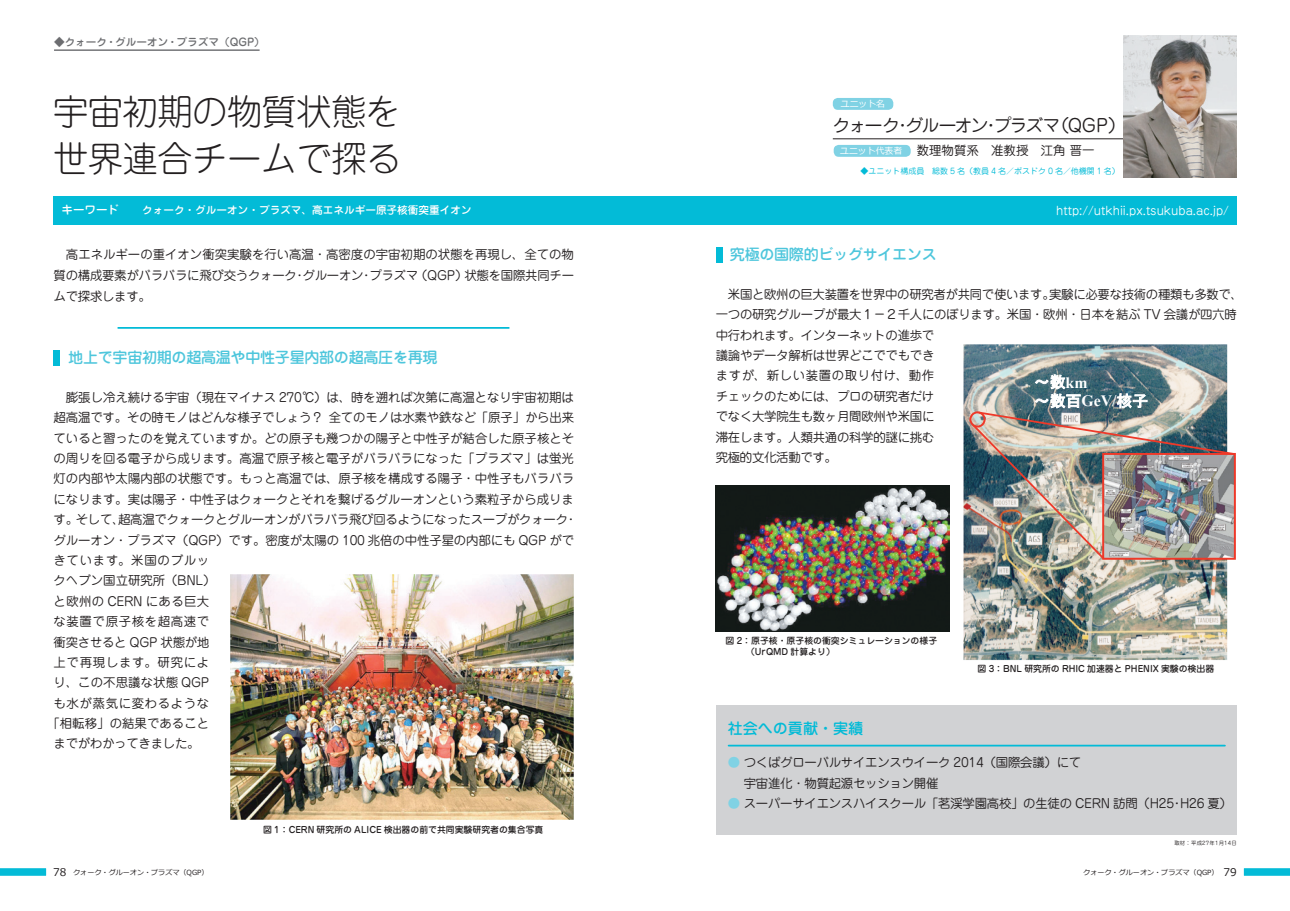
<style>
.page{position:relative;width:1290px;height:911px;background:#fff}
.page>*{position:absolute;margin:0;border:0;box-sizing:border-box;transform-origin:0 0}
.t1{font:300 35.38px/47px "Jun 101 Pro";letter-spacing:-.02em;color:#231f20}
.t2{font:17.75px "Jun 201 Pro";letter-spacing:-.1em;color:#231f20}
.t3{font:700 15.75px/19px "Times New Roman";color:#fff}
.t4{font:500 15px "Jun 34 Pro";letter-spacing:-.02em;color:#4ec6dc}
.t5{font:500 15px "Jun 34 Pro";color:#03bbd7}
.t6{font:12.38px/20.4px "Jun 201 Pro";letter-spacing:-.01em;color:#231f20}
.t7{font:12.38px "Jun 201 Pro";letter-spacing:.06em;color:#231f20}
.t8{font:12.38px "Jun 201 Pro";letter-spacing:.05em;color:#231f20}
.t9{font:12.38px "Jun 201 Pro";letter-spacing:.035em;color:#231f20}
.t10{font:12.38px "Jun 201 Pro";letter-spacing:.01em;color:#231f20}
.t11{font:11.5px "Jun 201 Pro";color:#fff}
.t12{font:500 11.5px "Jun 34 Pro";color:#fff}
.t13{font:500 10.62px "Jun 34 Pro";color:#fff}
.t14{font:500 10.62px "Jun 34 Pro";color:#6c6d70}
.t15{font:500 8.88px/10.6px "Jun 34 Pro";color:#231f20}
.t16{font:8.88px "Meiryo";color:#fff}
.t17{font:8px "Jun 201 Pro";color:#03bbd7}
.t18{font:7.12px "Meiryo";color:#231f20}
.t19{font:7.12px "Koz Min Pro";color:#231f20}
.t20{font:5.38px "Jun 201 Pro";letter-spacing:.05em;color:#231f20}
.s1{font-family:"Meiryo";font-size:8.88px;color:#fff}
.s2{color:#80d2e4}
.s3{font-size:10.62px}
</style>
<div class="page">
<div style="left:1244px;top:868px;width:46px;height:7px;background:#03bbd7"></div>
<div style="left:0;top:868px;width:46px;height:7px;background:#03bbd7"></div>
<div style="left:53px;top:196px;width:1184px;height:29px;background:#03bbd7"></div>
<div style="left:716px;top:705px;width:521px;height:129px;background:#d1d2d4"></div>
<hr style="left:728px;top:744px;width:497px;height:2px;background:#03bbd7">
<hr style="left:54px;top:49px;width:206px;height:2px;background:#6c6d70">
<div style="left:54px;top:350px;width:6px;height:16px;background:#03bbd7"></div>
<hr style="left:118px;top:327px;width:391px;height:2px;background:#03bbd7">
<hr style="left:833px;top:138px;width:296px;height:1px;background:#231f20">
<div style="left:833px;top:98px;width:60px;height:12px;background:#80d2e4;border-radius:5px"></div>
<div style="left:834px;top:145px;width:77px;height:12px;background:#80d2e4;border-radius:5px"></div>
<img style="left:1123px;top:35px;width:114px;height:142px">
<div style="left:716px;top:246px;width:6px;height:16px;background:#03bbd7"></div>
<img style="left:963px;top:344px;width:265px;height:317px">
<img style="left:968px;top:374px;width:268px;height:187px">
<img style="left:716px;top:486px;width:234px;height:145px">
<img style="left:231px;top:574px;width:342px;height:245px">
<p class="t14" style="left:54px;top:34px;width:212px">◆クォーク・グルーオン・プラズマ（QGP）</p>
<h1 class="t1" style="left:53px;top:84px;width:349px">宇宙初期の物質状態を世界連合チームで探る</h1>
<p class="t12" style="left:61px;top:201px;width:59px">キーワード</p>
<p class="t13" style="left:142px;top:201px;width:331px">クォーク・グルーオン・プラズマ、高エネルギー原子核衝突重イオン</p>
<p class="t6" style="left:54px;top:243px;width:522px">　高エネルギーの重イオン衝突実験を行い高温・高密度の宇宙初期の状態を再現し、全ての物質の構成要素がバラバラに飛び交うクォーク・グルーオン・プラズマ（QGP）状態を国際共同チー</p>
<p class="t6" style="left:54px;top:285px;width:99px">ムで探求します。</p>
<p class="t4" style="left:68px;top:346px;width:371px">地上で宇宙初期の超高温や中性子星内部の超高圧を再現</p>
<p class="t6" style="left:54px;top:386px;width:522px">　膨張し冷え続ける宇宙（現在マイナス 270℃）は、時を遡れば次第に高温となり宇宙初期は</p>
<p class="t6" style="left:54px;top:406px;width:522px">超高温です。その時モノはどんな様子でしょう？ 全てのモノは水素や鉄など「原子」から出来</p>
<p class="t6" style="left:54px;top:426px;width:522px">ていると習ったのを覚えていますか。どの原子も幾つかの陽子と中性子が結合した原子核とそ</p>
<p class="t6" style="left:54px;top:447px;width:522px">の周りを回る電子から成ります。高温で原子核と電子がバラバラになった「プラズマ」は蛍光</p>
<p class="t6" style="left:54px;top:467px;width:522px">灯の内部や太陽内部の状態です。もっと高温では、原子核を構成する陽子・中性子もバラバラ</p>
<p class="t6" style="left:54px;top:487px;width:522px">になります。実は陽子・中性子はクォークとそれを繋げるグルーオンという素粒子から成りま</p>
<p class="t6" style="left:54px;top:508px;width:525px">す。そして、超高温でクォークとグルーオンがバラバラ飛び回るようになったスープがクォーク・</p>
<p class="t6" style="left:54px;top:528px;width:522px">グルーオン・プラズマ（QGP）です。密度が太陽の 100 兆倍の中性子星の内部にも QGP がで</p>
<p class="t7" style="left:54px;top:550px;width:157px">きています。米国のブルッ</p>
<p class="t6" style="left:54px;top:569px;width:164px">クヘブン国立研究所（BNL）</p>
<p class="t9" style="left:54px;top:591px;width:157px">と欧州の CERN にある巨大</p>
<p class="t8" style="left:54px;top:611px;width:157px">な装置で原子核を超高速で</p>
<p class="t6" style="left:54px;top:630px;width:157px">衝突させると QGP 状態が地</p>
<p class="t7" style="left:54px;top:652px;width:157px">上で再現します。研究によ</p>
<p class="t10" style="left:54px;top:672px;width:157px">り、この不思議な状態 QGP</p>
<p class="t8" style="left:54px;top:693px;width:157px">も水が蒸気に変わるような</p>
<p class="t6" style="left:47px;top:712px;width:163px">「相転移」の結果であること</p>
<p class="t6" style="left:54px;top:732px;width:148px">までがわかってきました。</p>
<p class="t15" style="left:263px;top:824px;width:282px">図 1：CERN 研究所の ALICE 検出器の前で共同実験研究者の集合写真</p>
<p class="t16" style="left:841px;top:97px;width:46px">ユニット名</p>
<p class="t6" style="left:840px;top:139px;width:256px"><span class="s1">ユニット代表者</span> 数理物質系　准教授　江角 晋一</p>
<h2 class="t2" style="left:833px;top:111px;width:294px">クォーク・グルーオン・プラズマ（QGP）</h2>
<p class="t17" style="left:860px;top:165px;width:261px">◆ユニット構成員　総数 5 名（教員 4 名／ポスドク 0 名／他機関 1 名）</p>
<p class="t11" style="left:1056px;top:201px;width:174px">http://utkhii.px.tsukuba.ac.jp/</p>
<p class="t4" style="left:730px;top:243px;width:208px">究極の国際的ビッグサイエンス</p>
<p class="t6" style="left:716px;top:283px;width:529px">　米国と欧州の巨大装置を世界中の研究者が共同で使います。実験に必要な技術の種類も多数で、一つの研究グループが最大１−２千人にのぼります。米国・欧州・日本を結ぶ TV 会議が四六時中行われます。インターネットの進歩で<br>議論やデータ解析は世界どこででもでき<br>ますが、新しい装置の取り付け、動作<br>チェックのためには、プロの研究者だけ<br>でなく大学院生も数ヶ月間欧州や米国に<br>滞在します。人類共通の科学的謎に挑む<br>究極的文化活動です。</p>
<p class="t3" style="left:1081px;top:372px;width:37px;text-indent:-16px">km<br>GeV/</p>
<p class="t15" style="left:746px;top:634px;width:193px;text-indent:-20px">図 2：原子核・原子核の衝突シミュレーションの様子（UrQMD 計算より）</p>
<p class="t5" style="left:728px;top:716px;width:137px">社会への貢献・実績</p>
<p class="t15" style="left:977px;top:662px;width:238px">図 3：BNL 研究所の RHIC 加速器と PHENIX 実験の検出器</p>
<p class="t6" style="left:728px;top:751px;width:355px"><span class="s2">●</span> つくばグローバルサイエンスウイーク 2014（国際会議）にて　 宇宙進化・物質起源セッション開催</p>
<p class="t6" style="left:728px;top:792px;width:506px"><span class="s2">●</span> スーパーサイエンスハイスクール「茗渓学園高校」の生徒の CERN 訪問（H25・H26 夏）</p>
<p class="t20" style="left:1174px;top:838px;width:64px">取材：平成27年1月14日</p>
<p class="t18" style="left:53px;top:867px;width:157px"><span class="s3">78</span> クォーク・グルーオン・プラズマ（QGP）</p>
<p class="t18" style="left:1083px;top:867px;width:155px">クォーク・グルーオン・プラズマ（QGP） <span class="s3">79</span></p>
<p class="t19" style="left:53px;top:867px;width:16px">　　</p>
</div>
